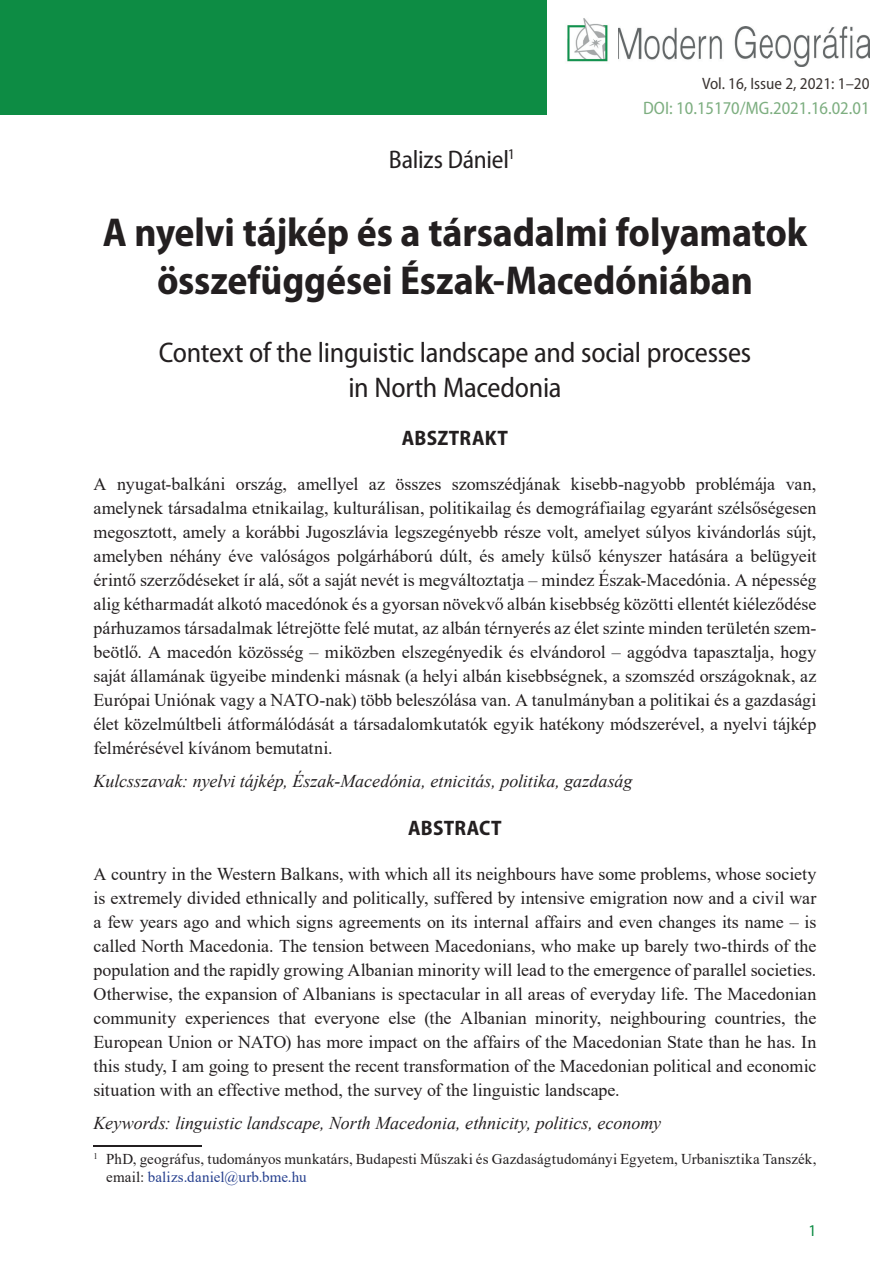
<style>
.page{position:relative;width:893px;height:1263px;background:#fff}
.page>*{position:absolute;margin:0;border:0;box-sizing:border-box;transform-origin:0 0}
.t1{font:700 semi-condensed 40.5px/48px "Myriad Pro";letter-spacing:-.005em;color:#231f20;text-align:center}
.t2{font:semi-condensed 28.5px/34.5px "Myriad Pro";letter-spacing:-.01em;color:#231f20;text-align:center}
.t3{font:semi-condensed 25.5px "Myriad Pro";letter-spacing:-.01em;color:#231f20}
.t4{font:700 semi-condensed 21px "Myriad Pro";letter-spacing:.01em;color:#231f20}
.t5{font:18px/24px "Times New Roman";letter-spacing:-.005em;color:#231f20;text-align:justify}
.t6{font:italic 18px "Times New Roman";letter-spacing:-.005em;color:#231f20}
.t7{font:semi-condensed 18px "Myriad Pro";color:#7dae80}
.t8{font:semi-condensed 16.5px "Myriad Pro";color:#3b3532}
.t9{font:semi-condensed 16.5px "Myriad Pro";color:#0d8c44}
.t10{font:15px/18px "Times New Roman";letter-spacing:.01em;color:#231f20}
.s1{color:#253f8e}
</style>
<div class="page">
<img style="left:618px;top:27px;width:252px;height:39px">
<img style="left:567px;top:18px;width:41px;height:44px">
<div style="left:0;top:0;width:546px;height:115px;background:#0d8c44"></div>
<hr style="left:94px;top:1145px;width:108px;height:2px;background:#231f20">
<h3 class="t3" style="left:389px;top:146px;width:134px">Balizs Dániel<sup>1</sup><sup>2</sup></h3>
<p class="t8" style="left:702px;top:75px;width:169px">Vol. 16, Issue 2, 2021: 1–20</p>
<p class="t7" style="left:643px;top:99px;width:228px">DOI: 10.15170/MG.2021.16.02.01</p>
<h1 class="t1" style="left:103px;top:207px;width:706px">A nyelvi tájkép és a társadalmi folyamatok összefüggései Észak-Macedóniában</h1>
<h2 class="t2" style="left:159px;top:336px;width:594px">Context of the linguistic landscape and social processes in North Macedonia</h2>
<p class="t4" style="left:402px;top:424px;width:108px">ABSZTRAKT</p>
<p class="t5" style="left:94px;top:472px;width:724px">A nyugat-balkáni ország, amellyel az összes szomszédjának kisebb-nagyobb problémája van, amelynek társadalma etnikailag, kulturálisan, politikailag és demográfiailag egyaránt szélsőségesen megosztott, amely a korábbi Jugoszlávia legszegényebb része volt, amelyet súlyos kivándorlás sújt, amelyben néhány éve valóságos polgárháború dúlt, és amely külső kényszer hatására a belügyeit érintő szerződéseket ír alá, sőt a saját nevét is megváltoztatja – mindez Észak-Macedónia. A népesség alig kétharmadát alkotó macedónok és a gyorsan növekvő albán kisebbség közötti ellentét kiéleződése párhuzamos társadalmak létrejötte felé mutat, az albán térnyerés az élet szinte minden területén szem&shy;beötlő. A macedón közösség – miközben elszegényedik és elvándorol – aggódva tapasztalja, hogy saját államának ügyeibe mindenki másnak (a helyi albán kisebbségnek, a szomszéd országoknak, az Európai Uniónak vagy a NATO-nak) több beleszólása van. A tanulmányban a politikai és a gazdasági élet közelmúltbeli átformálódását a társadalomkutatók egyik hatékony módszerével, a nyelvi tájkép felmérésével kívánom bemutatni.</p>
<p class="t6" style="left:94px;top:768px;width:540px">Kulcsszavak: nyelvi tájkép, Észak-Macedónia, etnicitás, politika, gazdaság</p>
<p class="t4" style="left:408px;top:814px;width:95px">ABSTRACT</p>
<p class="t5" style="left:94px;top:862px;width:724px">A country in the Western Balkans, with which all its neighbours have some problems, whose society is extremely divided ethnically and politically, suffered by intensive emigration now and a civil war a few years ago and which signs agreements on its internal affairs and even changes its name – is called North Macedonia. The tension between Macedonians, who make up barely two-thirds of the population and the rapidly growing Albanian minority will lead to the emergence of parallel societies.<br>Otherwise, the expansion of Albanians is spectacular in all areas of everyday life. The Macedonian community experiences that everyone else (the Albanian minority, neighbouring countries, the European Union or NATO) has more impact on the affairs of the Macedonian State than he has. In this study, I am going to present the recent transformation of the Macedonian political and economic situation with an effective method, the survey of the linguistic landscape.</p>
<p class="t6" style="left:94px;top:1110px;width:569px">Keywords: linguistic landscape, North Macedonia, ethnicity, politics, economy</p>
<p class="t10" style="left:106px;top:1150px;width:712px;text-indent:-13px"><sup>1</sup> PhD, geográfus, tudományos munkatárs, Budapesti Műszaki és Gazdaságtudományi Egyetem, Urbanisztika Tanszék, email: <span class="s1">balizs.daniel@urb.bme.hu</span></p>
<p class="t9" style="left:809px;top:1221px;width:9px">1</p>
</div>
